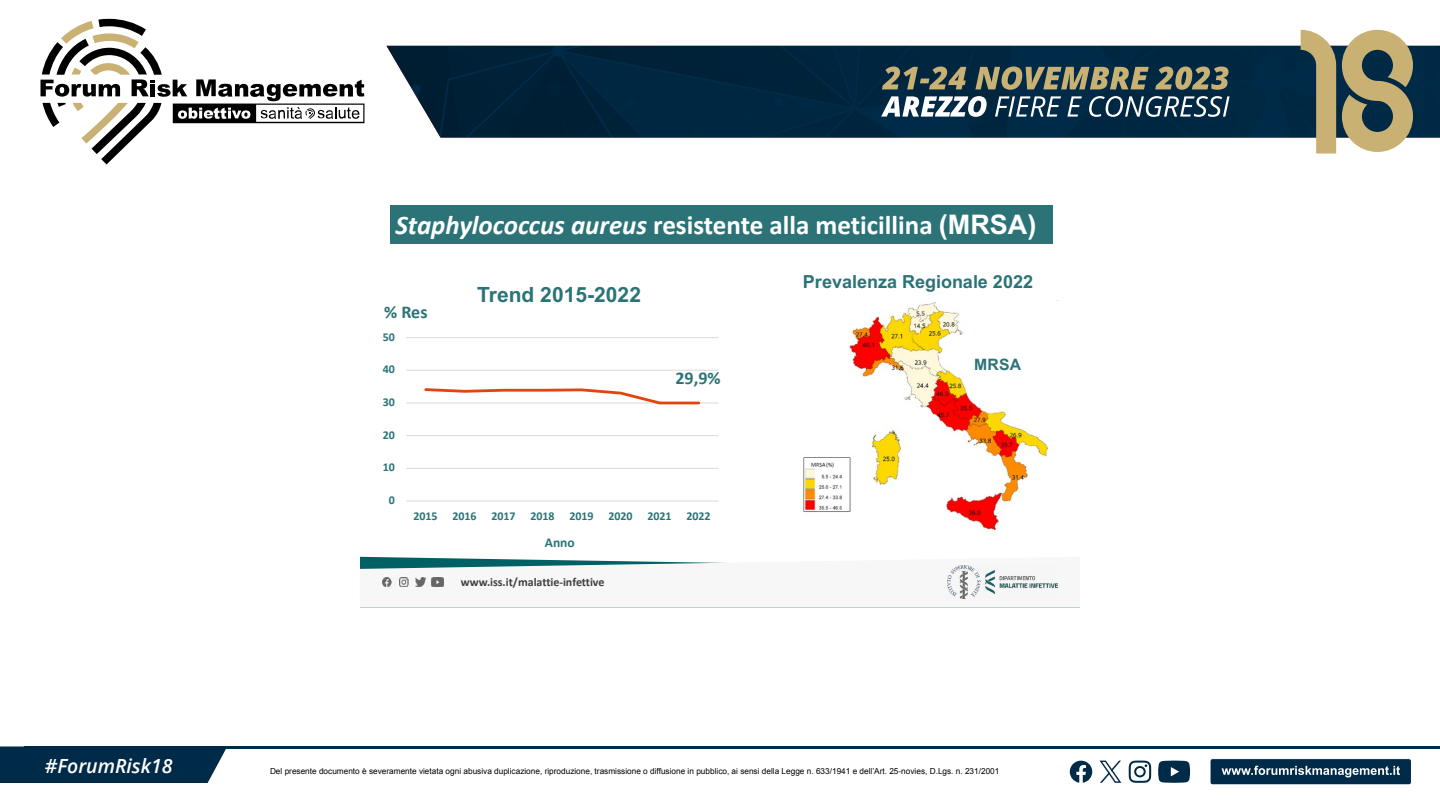
<style>
.page{position:relative;width:1440px;height:810px;background:#fff}
.page>*{position:absolute;margin:0;border:0;box-sizing:border-box;transform-origin:0 0}
.t1{font:700 27px "Calibri";color:#fff}
.t2{font:700 21px "Arial";color:#2b7377}
.t3{font:italic 600 19.5px "Open Sans";color:#fff}
.t4{font:700 18px "Arial";color:#2b7377}
.t5{font:700 18px "Calibri";color:#2b7377}
.t6{font:700 15.75px "Arial";color:#2b7377}
.t7{font:700 13.5px "Calibri";color:#2b7377}
.t8{font:700 12px "Calibri";letter-spacing:-.005em;color:#2b7377}
.t9{font:700 12px "Calibri";letter-spacing:-.005em;color:#404040}
.t10{font:8.25px "Arial";color:#000}
.s1{font-style:italic}
.s2{font-family:"Arial"}
</style>
<div class="page">
<div style="left:0;top:746px;width:226px;height:37px;background:#002b48"></div>
<div style="left:1210px;top:759px;width:201px;height:26px;background:#002b48;border-radius:3px"></div>
<div style="left:1210px;top:758px;width:202px;height:27px;border:1px solid #fff;border-radius:3px"></div>
<svg style="left:1222px;top:766px;width:178px;height:11px"></svg>
<hr style="left:24px;top:746px;width:1416px;height:3px;background:#002b48">
<img style="left:386px;top:46px;width:1054px;height:92px">
<svg style="left:1342px;top:30px;width:71px;height:122px;background:#9a9575"></svg>
<svg style="left:1301px;top:30px;width:35px;height:124px;background:#929074"></svg>
<svg style="left:40px;top:19px;width:324px;height:145px"></svg>
<svg style="left:881px;top:96px;width:349px;height:21px"></svg>
<svg style="left:882px;top:66px;width:347px;height:24px;background:#656c5b"></svg>
<svg style="left:1129px;top:761px;width:22px;height:22px"></svg>
<svg style="left:1158px;top:761px;width:32px;height:22px"></svg>
<svg style="left:1070px;top:761px;width:22px;height:22px"></svg>
<svg style="left:1100px;top:761px;width:21px;height:22px"></svg>
<svg style="left:360px;top:557px;width:720px;height:51px"></svg>
<img style="left:383px;top:578px;width:61px;height:9px">
<img style="left:947px;top:566px;width:111px;height:33px">
<div style="left:390px;top:206px;width:663px;height:38px;background:#2b7377"></div>
<img style="left:803px;top:302px;width:246px;height:229px">
<hr style="left:406px;top:468px;width:312px;height:1px;background:#d9d9d9">
<hr style="left:406px;top:435px;width:312px;height:1px;background:#d9d9d9">
<hr style="left:406px;top:403px;width:312px;height:1px;background:#d9d9d9">
<hr style="left:406px;top:370px;width:312px;height:1px;background:#d9d9d9">
<hr style="left:406px;top:337px;width:312px;height:1px;background:#d9d9d9">
<hr style="left:406px;top:501px;width:312px;height:1px;background:#d9d9d9">
<svg style="left:423px;top:388px;width:279px;height:17px"></svg>
<h1 class="t1" style="left:395px;top:206px;width:642px"><span class="s1">Staphylococcus aureus</span> resistente alla meticillina <span class="s2">(MRSA)</span></h1>
<h3 class="t5" style="left:384px;top:300px;width:45px">% Res</h3>
<h3 class="t8" style="left:383px;top:328px;width:14px">50</h3>
<h3 class="t8" style="left:383px;top:361px;width:14px">40</h3>
<h3 class="t8" style="left:383px;top:393px;width:14px">30</h3>
<h3 class="t8" style="left:383px;top:426px;width:14px">20</h3>
<h3 class="t8" style="left:383px;top:459px;width:14px">10</h3>
<h3 class="t8" style="left:389px;top:492px;width:8px">0</h3>
<h2 class="t2" style="left:477px;top:280px;width:165px">Trend 2015-2022</h2>
<h3 class="t5" style="left:675px;top:365px;width:47px">29,9%</h3>
<h3 class="t8" style="left:414px;top:507px;width:299px">2015 2016 2017 2018 2019 2020 2021 2022</h3>
<h3 class="t7" style="left:545px;top:533px;width:31px">Anno</h3>
<h3 class="t9" style="left:461px;top:574px;width:145px">www.iss.it/malattie-infettive</h3>
<h3 class="t4" style="left:803px;top:269px;width:232px">Prevalenza Regionale 2022</h3>
<h3 class="t6" style="left:974px;top:353px;width:48px">MRSA</h3>
<h3 class="t3" style="left:45px;top:752px;width:129px">#ForumRisk18</h3>
<p class="t10" style="left:270px;top:766px;width:731px">Del presente documento è severamente vietata ogni abusiva duplicazione, riproduzione, trasmissione o diffusione in pubblico, ai sensi della Legge n. 633/1941 e dell’Art. 25-novies, D.Lgs. n. 231/2001</p>
</div>
